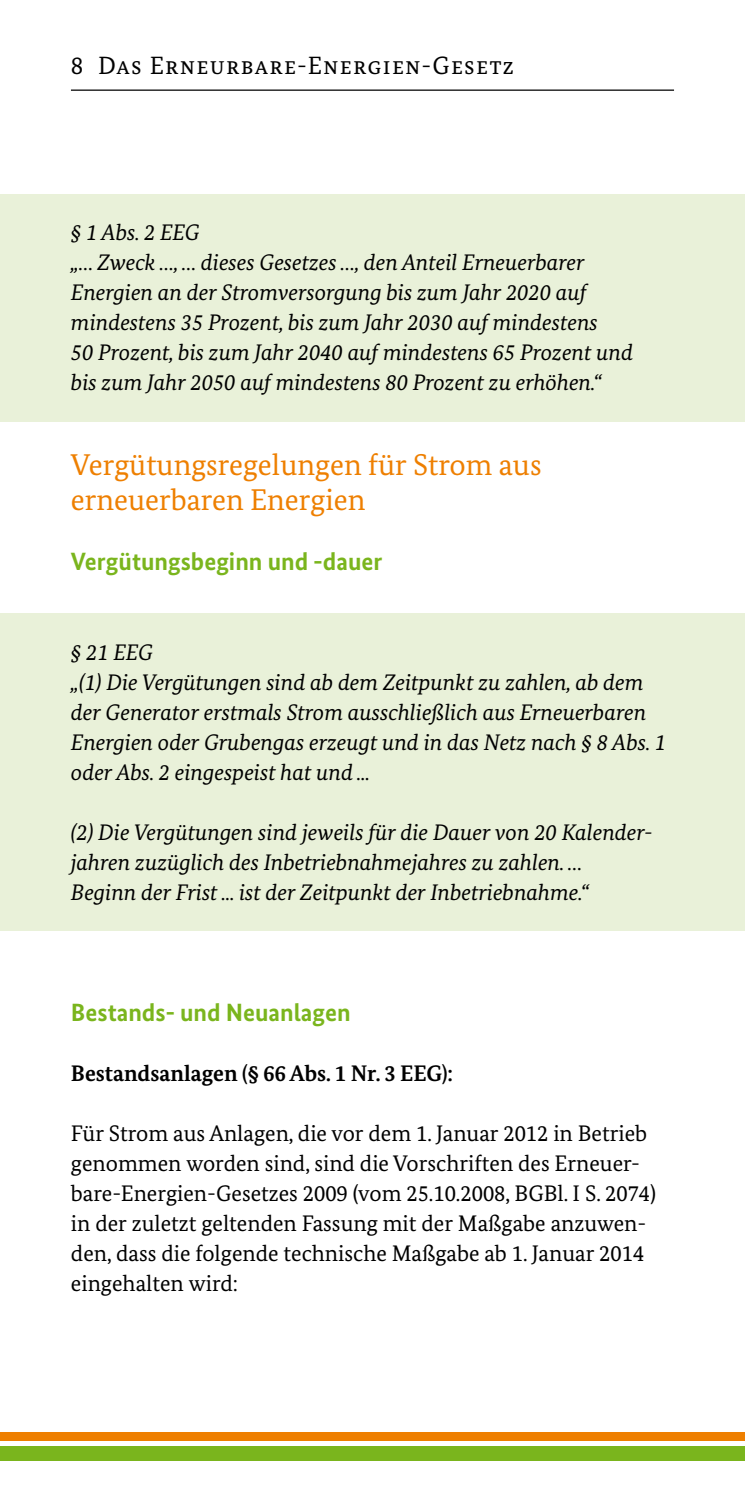
<style>
.page{position:relative;width:745px;height:1489px;background:#fff}
.page>*{position:absolute;margin:0;border:0;box-sizing:border-box;transform-origin:0 0}
.t1{font:30px/35px "Bundes Serif";color:#ee7f00}
.t2{font:700 25px "Bundes Sans";color:#7ab51d}
.t3{font:25px "Bundes Serif";letter-spacing:.05em;color:#000}
.t4{font:italic 22.5px/30px "Bundes Serif";color:#000}
.t5{font:22.5px/30px "Bundes Serif";color:#000}
.t6{font:700 22.5px "Bundes Serif";color:#000}
</style>
<div class="page">
<div style="left:0;top:1446px;width:744px;height:14px;background:#7ab51d"></div>
<div style="left:0;top:1431px;width:744px;height:9px;background:#ee7f00"></div>
<hr style="left:71px;top:89px;width:602px;height:2px;background:#000">
<svg style="left:744px;top:1446px;width:1px;height:14px"></svg>
<div style="left:0;top:194px;width:744px;height:227px;background:#e9f1d9"></div>
<div style="left:0;top:612px;width:744px;height:318px;background:#e9f1d9"></div>
<p class="t3" style="left:71px;top:50px;width:444px">8 Das Erneurbare-Energien-Gesetz</p>
<p class="t4" style="left:71px;top:217px;width:563px">§ 1 Abs. 2 EEG<br>„… Zweck …, … dieses Gesetzes …, den Anteil Erneuerbarer Energien an der Stromversorgung bis zum Jahr 2020 auf mindestens 35 Prozent, bis zum Jahr 2030 auf mindestens<br>50 Prozent, bis zum Jahr 2040 auf mindestens 65 Prozent und bis zum Jahr 2050 auf mindestens 80 Prozent zu erhöhen.“</p>
<h1 class="t1" style="left:71px;top:447px;width:472px">Vergütungsregelungen für Strom aus erneuerbaren Energien</h1>
<p class="t2" style="left:71px;top:546px;width:313px">Vergütungsbeginn und -dauer</p>
<p class="t4" style="left:71px;top:637px;width:596px">§ 21 EEG<br>„(1) Die Vergütungen sind ab dem Zeitpunkt zu zahlen, ab dem der Generator erstmals Strom ausschließlich aus Erneuerbaren Energien oder Grubengas erzeugt und in das Netz nach § 8 Abs. 1 oder Abs. 2 eingespeist hat und ...</p>
<p class="t4" style="left:71px;top:817px;width:583px">(2) Die Vergütungen sind jeweils für die Dauer von 20 Kalender&shy;jahren zuzüglich des Inbetriebnahmejahres zu zahlen. …<br>Beginn der Frist ... ist der Zeitpunkt der Inbetriebnahme.“</p>
<p class="t2" style="left:71px;top:996px;width:281px">Bestands- und Neuanlagen</p>
<p class="t6" style="left:71px;top:1059px;width:383px">Bestandsanlagen (§ 66 Abs. 1 Nr. 3 EEG):</p>
<p class="t5" style="left:71px;top:1117px;width:586px">Für Strom aus Anlagen, die vor dem 1. Januar 2012 in Betrieb genommen worden sind, sind die Vorschriften des Erneuer&shy;bare-Energien-Gesetzes 2009 (vom 25.10.2008, BGBl. I S. 2074) in der zuletzt geltenden Fassung mit der Maßgabe anzuwen&shy;den, dass die folgende technische Maßgabe ab 1. Januar 2014 eingehalten wird:</p>
</div>
